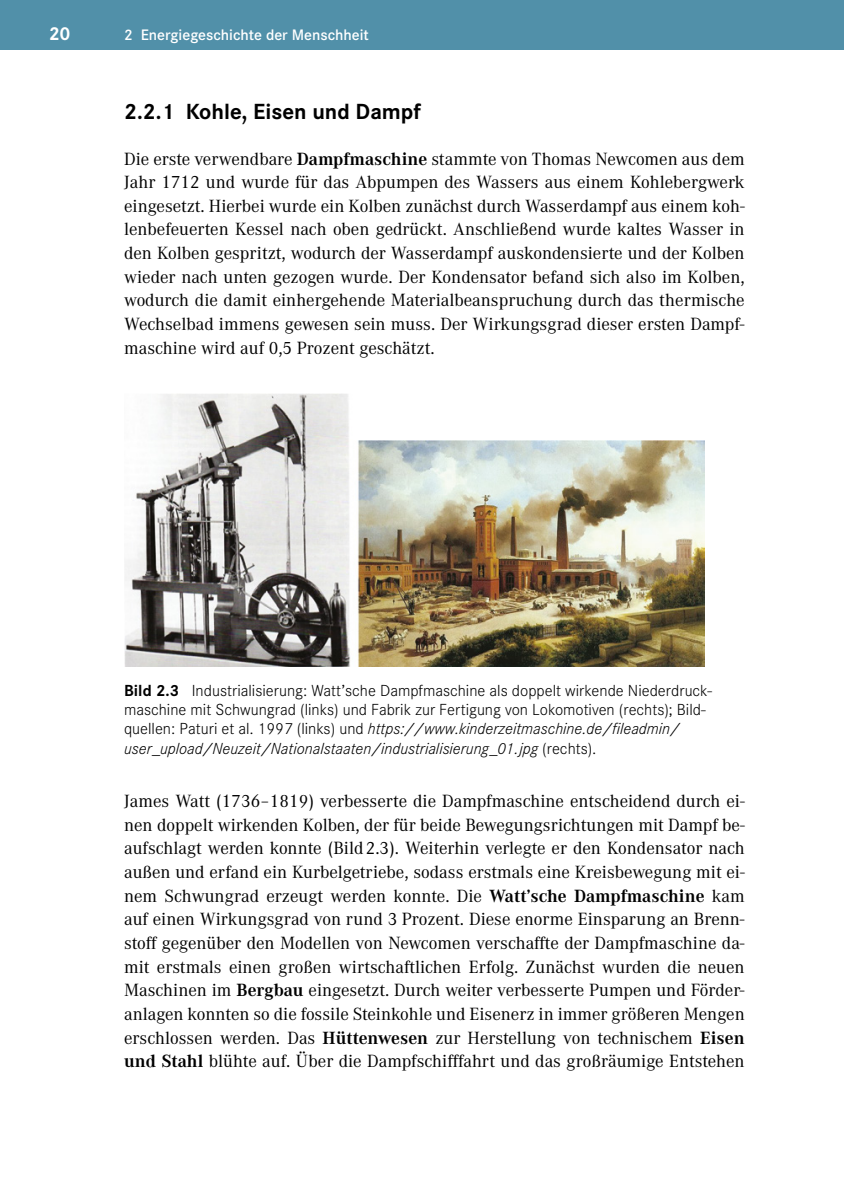
<style>
.page{position:relative;width:844px;height:1191px;background:#fff}
.page>*{position:absolute;margin:0;border:0;box-sizing:border-box;transform-origin:0 0}
.t1{font:700 22.75px "Corporate S Pro";color:#000}
.t2{font:700 19.25px "Corporate S Pro";color:#fff}
.t3{font:18.38px/23.6px "Corporate A Pro";color:#000;text-align:justify}
.t4{font:300 16.62px/19.2px "Corporate S Pro";color:#000}
.t5{font:600 15.75px "Corporate S Pro";color:#fff}
.s1{font-weight:700}
.s2{font-style:italic}
</style>
<div class="page">
<div style="left:0;top:0;width:843px;height:50px;background:#5190a9"></div>
<hr style="left:843px;top:0;width:1px;height:50px;background:#5190a9">
<img style="left:124px;top:393px;width:580px;height:273px">
<p class="t2" style="left:50px;top:18px;width:22px">20</p>
<p class="t5" style="left:124px;top:23px;width:246px">2 Energiegeschichte der Menschheit</p>
<p class="t1" style="left:124px;top:94px;width:298px">2.2.1 Kohle, Eisen und Dampf</p>
<p class="t3" style="left:124px;top:146px;width:622px">Die erste verwendbare <span class="s1">Dampfmaschine</span> stammte von Thomas Newcomen aus dem Jahr 1712 und wurde für das Abpumpen des Wassers aus einem Kohlebergwerk eingesetzt. Hierbei wurde ein Kolben zunächst durch Wasserdampf aus einem koh&shy;lenbefeuerten Kessel nach oben gedrückt. Anschließend wurde kaltes Wasser in den Kolben gespritzt, wodurch der Wasserdampf auskondensierte und der Kolben wieder nach unten gezogen wurde. Der Kondensator befand sich also im Kolben, wodurch die damit einhergehende Materialbeanspruchung durch das thermische Wechselbad immens gewesen sein muss. Der Wirkungsgrad dieser ersten Dampf&shy;maschine wird auf 0,5 Prozent geschätzt.</p>
<p class="t4" style="left:124px;top:680px;width:589px"><span class="s1">Bild 2.3</span> Industrialisierung: Watt’sche Dampfmaschine als doppelt wirkende Niederdruck&shy;maschine mit Schwungrad (links) und Fabrik zur Fertigung von Lokomotiven (rechts); Bild&shy;quellen: Paturi et al. 1997 (links) und <span class="s2">https://www.kinderzeitmaschine.de/fileadmin/ user_upload/Neuzeit/Nationalstaaten/industrialisierung_01.jpg</span> (rechts).</p>
<p class="t3" style="left:124px;top:788px;width:622px">James Watt (1736–1819) verbesserte die Dampfmaschine entscheidend durch ei&shy;nen doppelt wirkenden Kolben, der für beide Bewegungsrichtungen mit Dampf be&shy;aufschlagt werden konnte (Bild 2.3). Weiterhin verlegte er den Kondensator nach außen und erfand ein Kurbelgetriebe, sodass erstmals eine Kreisbewegung mit ei&shy;nem Schwungrad erzeugt werden konnte. Die <span class="s1">Watt’sche Dampfmaschine</span> kam auf einen Wirkungsgrad von rund 3 Prozent. Diese enorme Einsparung an Brenn&shy;stoff gegenüber den Modellen von Newcomen verschaffte der Dampfmaschine da&shy;mit erstmals einen großen wirtschaftlichen Erfolg. Zunächst wurden die neuen Maschinen im <span class="s1">Bergbau</span> eingesetzt. Durch weiter verbesserte Pumpen und Förder&shy;anlagen konnten so die fossile Steinkohle und Eisenerz in immer größeren Mengen erschlossen werden. Das <span class="s1">Hüttenwesen</span> zur Herstellung von technischem <span class="s1">Eisen und Stahl</span> blühte auf. Über die Dampfschifffahrt und das großräumige Entstehen</p>
</div>
